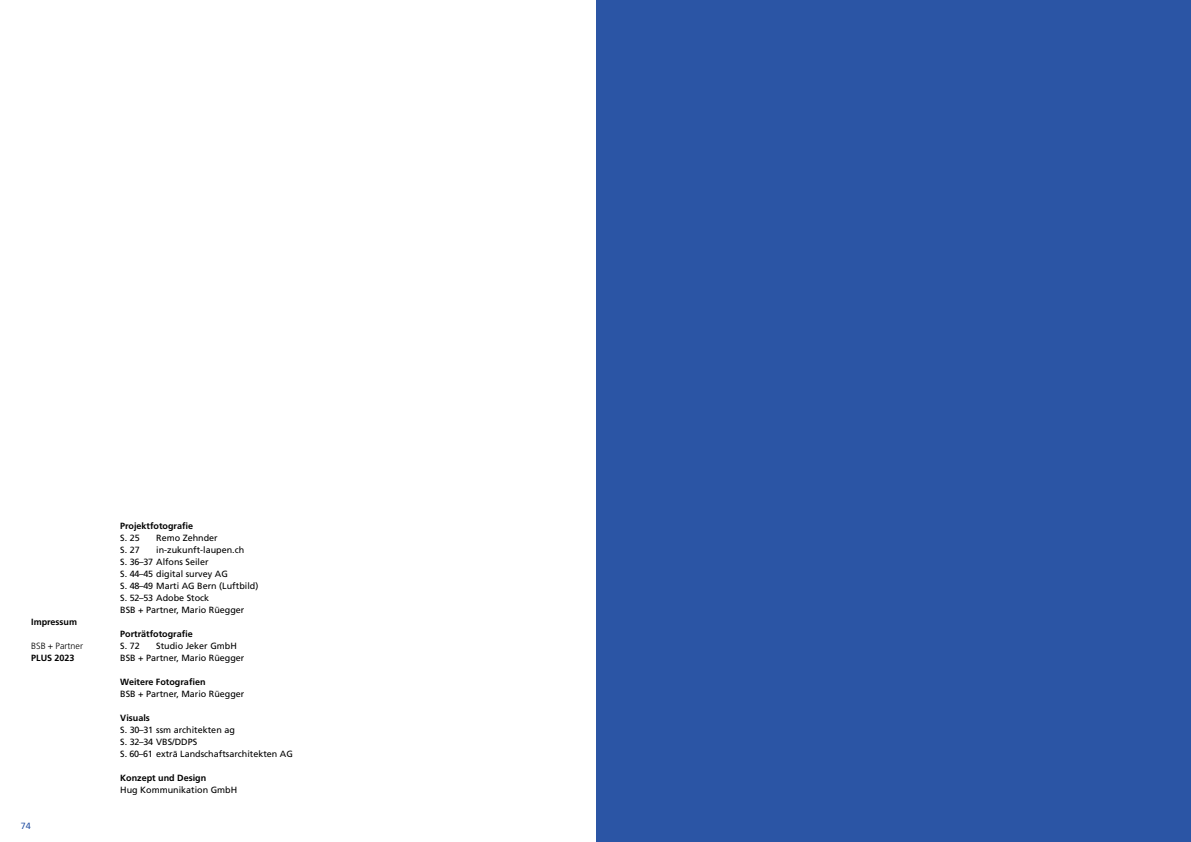
<style>
.page{position:relative;width:1191px;height:842px;background:#fff}
.page>*{position:absolute;margin:0;border:0;box-sizing:border-box;transform-origin:0 0}
.t1{font:9px/12px "Frutiger LT Pro";color:#000}
.t2{font:700 9px "Frutiger LT Pro";color:#000}
.t3{font:300 9px "Frutiger LT Pro";color:#000}
.t4{font:9px "Frutiger LT Pro";color:#2b55a5}
</style>
<div class="page">
<div style="left:596px;top:0;width:595px;height:842px;background:#2b55a5"></div>
<p class="t2" style="left:31px;top:616px;width:47px">Impressum</p>
<p class="t3" style="left:31px;top:641px;width:53px">BSB + Partner</p>
<p class="t2" style="left:31px;top:652px;width:45px">PLUS 2023</p>
<p class="t4" style="left:21px;top:820px;width:12px">74</p>
<p class="t2" style="left:120px;top:520px;width:74px">Projektfotografie</p>
<p class="t1" style="left:120px;top:532px;width:21px">S. 25</p>
<p class="t1" style="left:156px;top:532px;width:63px">Remo Zehnder</p>
<p class="t1" style="left:120px;top:544px;width:21px">S. 27</p>
<p class="t1" style="left:120px;top:544px;width:140px;text-indent:36px">in-zukunft-laupen.ch<br>S. 36–37 Alfons Seiler<br>S. 44–45 digital survey AG<br>S. 48–49 Marti AG Bern (Luftbild)<br>S. 52–53 Adobe Stock<br>BSB + Partner, Mario Rüegger</p>
<p class="t2" style="left:120px;top:628px;width:74px">Porträtfotografie</p>
<p class="t1" style="left:120px;top:640px;width:21px">S. 72</p>
<p class="t1" style="left:120px;top:640px;width:126px;text-indent:36px">Studio Jeker GmbH<br>BSB + Partner, Mario Rüegger</p>
<p class="t2" style="left:120px;top:676px;width:87px">Weitere Fotografien</p>
<p class="t1" style="left:120px;top:688px;width:126px">BSB + Partner, Mario Rüegger</p>
<p class="t2" style="left:120px;top:712px;width:31px">Visuals</p>
<p class="t1" style="left:120px;top:724px;width:174px">S. 30–31 ssm architekten ag<br>S. 32–34 VBS/DDPS<br>S. 60–61 extrā Landschaftsarchitekten AG</p>
<p class="t2" style="left:120px;top:772px;width:88px">Konzept und Design</p>
<p class="t1" style="left:120px;top:784px;width:119px">Hug Kommunikation GmbH</p>
</div>
